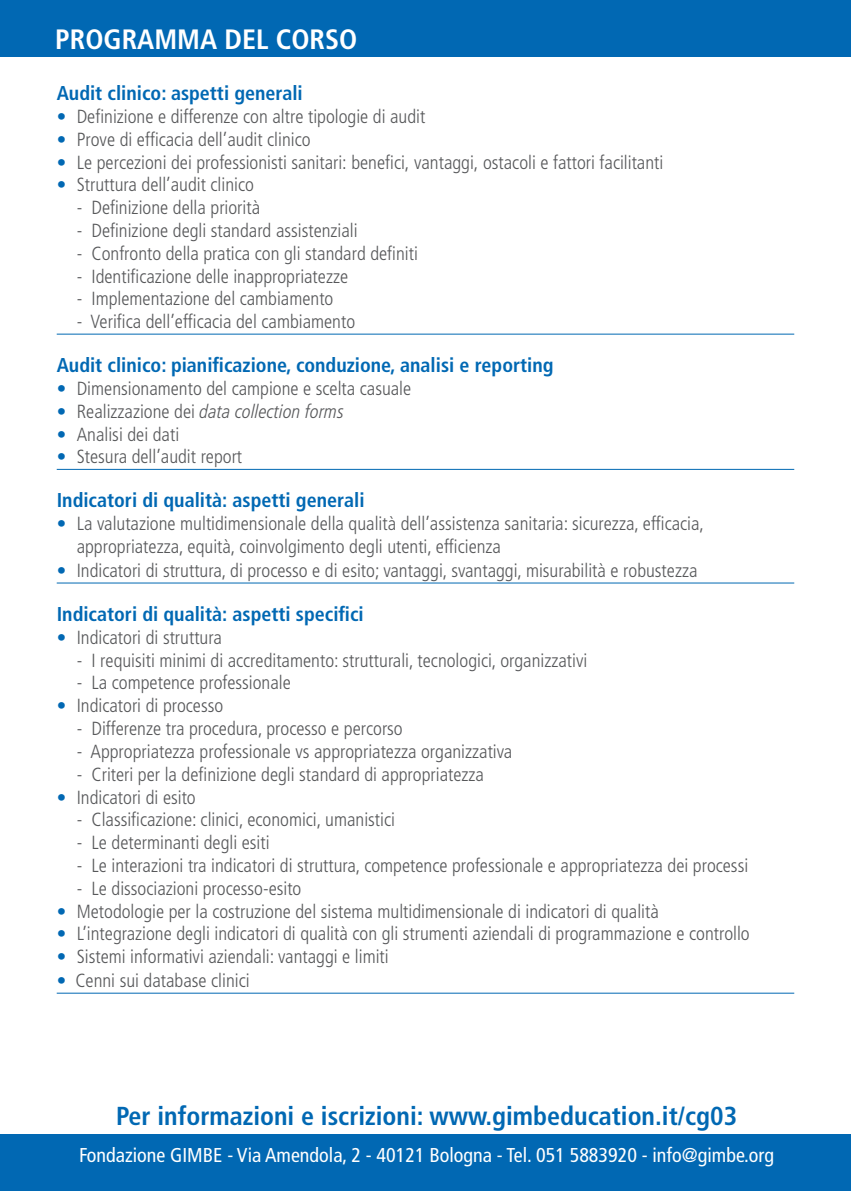
<style>
.page{position:relative;width:851px;height:1191px;background:#fff}
.page>*{position:absolute;margin:0;border:0;box-sizing:border-box;transform-origin:0 0}
.t1{font:700 condensed 28px "Frutiger LT Std";letter-spacing:.06em;color:#fff}
.t2{font:700 condensed 26px "Frutiger LT Std";color:#0168b3}
.t3{font:700 condensed 20px "Frutiger LT Std";color:#0168b3}
.t4{font:condensed 20px "Frutiger LT Std";color:#fff}
.t5{font:300 condensed 19px/22.8px "Frutiger LT Std";color:#57585a}
.t6{font:italic 300 condensed 19px "Frutiger LT Pro";color:#57585a}
.s1{color:#0168b3}
.s2{font-family:"Frutiger LT Std";font-style:normal;color:#0168b3}
.s3{font-family:"Frutiger LT Std";font-style:normal}
</style>
<div class="page">
<hr style="left:57px;top:334px;width:737px;height:1px;background:#0168b3">
<hr style="left:57px;top:469px;width:737px;height:1px;background:#0168b3">
<hr style="left:57px;top:582px;width:737px;height:1px;background:#0168b3">
<hr style="left:57px;top:992px;width:737px;height:1px;background:#0168b3">
<div style="left:0;top:0;width:850px;height:57px;background:#0168b3"></div>
<div style="left:0;top:1134px;width:850px;height:57px;background:#0168b3"></div>
<h1 class="t1" style="left:55px;top:22px;width:103px">Programma</h1>
<h1 class="t1" style="left:224px;top:22px;width:134px">del corso</h1>
<p class="t3" style="left:57px;top:81px;width:247px">Audit clinico: aspetti generali</p>
<p class="t5" style="left:57px;top:105px;width:370px"><span class="s1">•</span> Definizione e differenze con altre tipologie di audit</p>
<p class="t5" style="left:57px;top:128px;width:255px"><span class="s1">•</span> Prove di efficacia dell’audit clinico</p>
<p class="t5" style="left:57px;top:151px;width:608px"><span class="s1">•</span> Le percezioni dei professionisti sanitari: benefici, vantaggi, ostacoli e fattori facilitanti</p>
<p class="t5" style="left:57px;top:174px;width:199px"><span class="s1">•</span> Struttura dell’audit clinico</p>
<p class="t5" style="left:77px;top:196px;width:185px">- Definizione della priorità</p>
<p class="t5" style="left:77px;top:219px;width:282px">- Definizione degli standard assistenziali</p>
<p class="t5" style="left:77px;top:242px;width:342px">- Confronto della pratica con gli standard definiti</p>
<p class="t5" style="left:77px;top:265px;width:273px">- Identificazione delle inappropriatezze</p>
<p class="t5" style="left:77px;top:288px;width:258px">- Implementazione del cambiamento</p>
<p class="t5" style="left:77px;top:310px;width:280px">- Verifica dell’efficacia del cambiamento</p>
<p class="t3" style="left:57px;top:353px;width:498px">Audit clinico: pianificazione, conduzione, analisi e reporting</p>
<p class="t5" style="left:57px;top:377px;width:356px"><span class="s1">•</span> Dimensionamento del campione e scelta casuale</p>
<p class="t6" style="left:57px;top:400px;width:289px"><span class="s2">•</span> <span class="s3">Realizzazione dei</span> data collection forms</p>
<p class="t5" style="left:57px;top:423px;width:124px"><span class="s1">•</span> Analisi dei dati</p>
<p class="t5" style="left:57px;top:446px;width:187px"><span class="s1">•</span> Stesura dell’audit report</p>
<p class="t3" style="left:57px;top:488px;width:309px">Indicatori di qualità: aspetti generali</p>
<p class="t5" style="left:77px;top:512px;width:628px;text-indent:-20px"><span class="s1">•</span> La valutazione multidimensionale della qualità dell’assistenza sanitaria: sicurezza, efficacia, appropriatezza, equità, coinvolgimento degli utenti, efficienza</p>
<p class="t5" style="left:57px;top:559px;width:642px"><span class="s1">•</span> Indicatori di struttura, di processo e di esito; vantaggi, svantaggi, misurabilità e robustezza</p>
<p class="t3" style="left:57px;top:602px;width:308px">Indicatori di qualità: aspetti specifici</p>
<p class="t5" style="left:57px;top:626px;width:166px"><span class="s1">•</span> Indicatori di struttura</p>
<p class="t5" style="left:77px;top:649px;width:512px">- I requisiti minimi di accreditamento: strutturali, tecnologici, organizzativi</p>
<p class="t5" style="left:77px;top:672px;width:215px">- La competence professionale</p>
<p class="t5" style="left:57px;top:694px;width:168px"><span class="s1">•</span> Indicatori di processo</p>
<p class="t5" style="left:77px;top:717px;width:327px">- Differenze tra procedura, processo e percorso</p>
<p class="t5" style="left:77px;top:740px;width:437px">- Appropriatezza professionale vs appropriatezza organizzativa</p>
<p class="t5" style="left:77px;top:763px;width:409px">- Criteri per la definizione degli standard di appropriatezza</p>
<p class="t5" style="left:57px;top:786px;width:140px"><span class="s1">•</span> Indicatori di esito</p>
<p class="t5" style="left:77px;top:808px;width:320px">- Classificazione: clinici, economici, umanistici</p>
<p class="t5" style="left:77px;top:831px;width:194px">- Le determinanti degli esiti</p>
<p class="t5" style="left:77px;top:854px;width:673px">- Le interazioni tra indicatori di struttura, competence professionale e appropriatezza dei processi</p>
<p class="t5" style="left:77px;top:877px;width:226px">- Le dissociazioni processo-esito</p>
<p class="t5" style="left:57px;top:900px;width:603px"><span class="s1">•</span> Metodologie per la costruzione del sistema multidimensionale di indicatori di qualità</p>
<p class="t5" style="left:57px;top:922px;width:694px"><span class="s1">•</span> L’integrazione degli indicatori di qualità con gli strumenti aziendali di programmazione e controllo</p>
<p class="t5" style="left:57px;top:945px;width:333px"><span class="s1">•</span> Sistemi informativi aziendali: vantaggi e limiti</p>
<p class="t5" style="left:57px;top:969px;width:194px"><span class="s1">•</span> Cenni sui database clinici</p>
<h2 class="t2" style="left:116px;top:1101px;width:622px">Per informazioni e iscrizioni: www.gimbeducation.it/cg03</h2>
<p class="t4" style="left:79px;top:1143px;width:696px">Fondazione GIMBE - Via Amendola, 2 - 40121 Bologna - Tel. 051 5883920 - info@gimbe.org</p>
</div>
